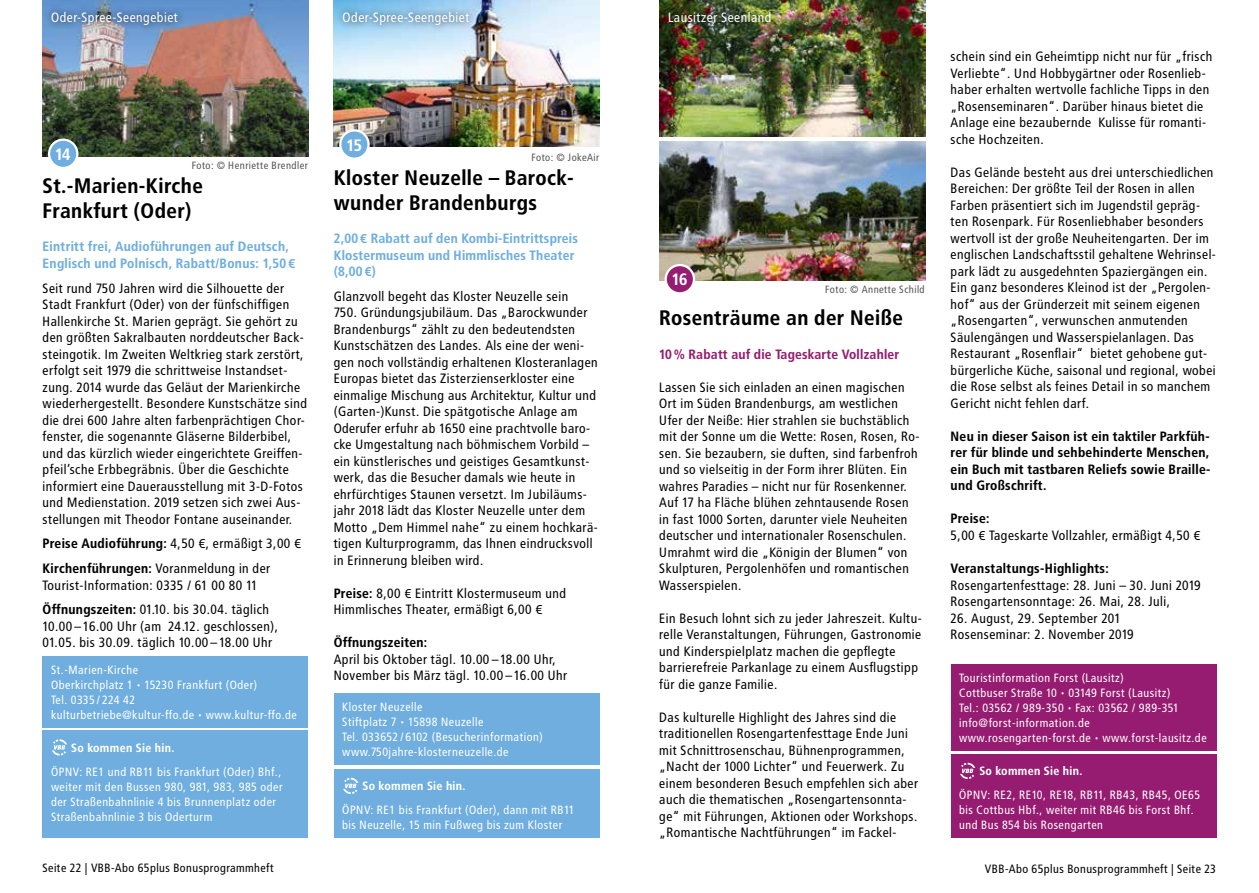
<style>
.page{position:relative;width:1259px;height:893px;background:#fff}
.page>*{position:absolute;margin:0;border:0;box-sizing:border-box;transform-origin:0 0}
.t1{font:700 21px/25.2px "Transit";color:#000}
.t2{font:700 16.5px "Transit";color:#fff}
.t3{font:13.5px/16.5px "Transit";color:#000}
.t4{font:700 13.5px/16.5px "Transit";color:#000;text-align:justify}
.t5{font:700 13.5px/16.5px "Transit";letter-spacing:-.005em;color:#6faede}
.t6{font:13.5px "Transit";color:#fff}
.t7{font:700 13.5px "Transit";letter-spacing:-.005em;color:#951c70}
.t8{font:12px/15px "Transit";letter-spacing:.005em;color:#fff}
.t9{font:12px "Transit";color:#000}
.t10{font:700 12px "Transit";letter-spacing:.005em;color:#fff}
.t11{font:10.5px "Transit";letter-spacing:.005em;color:#565655}
.s1{font-family:"Neo Sans Std";font-weight:500;font-size:12px}
.s2{font-weight:400}
.s3{font-family:"Neo Sans Std";font-weight:400;font-size:12px}
.s4{font-weight:700}
.s5{font-family:"Neo Sans Std";font-size:12px}
</style>
<div class="page">
<img style="left:659px;top:141px;width:266px;height:139px">
<img style="left:659px;top:0;width:266px;height:136px">
<div style="left:665px;top:265px;width:29px;height:28px;background:#951c70;border-radius:50%"></div>
<div style="left:664px;top:264px;width:31px;height:30px;border:2px solid #fff;border-radius:50%"></div>
<div style="left:950px;top:754px;width:266px;height:84px;background:#951c70"></div>
<svg style="left:960px;top:763px;width:15px;height:16px"></svg>
<div style="left:950px;top:664px;width:266px;height:86px;background:#951c70"></div>
<div style="left:661px;top:4px;width:117px;height:26px;background:#000;opacity:.75"></div>
<div style="left:43px;top:656px;width:265px;height:71px;background:#6faede"></div>
<div style="left:43px;top:730px;width:265px;height:108px;background:#6faede"></div>
<svg style="left:52px;top:739px;width:15px;height:17px"></svg>
<img style="left:43px;top:0;width:265px;height:157px">
<div style="left:44px;top:5px;width:141px;height:28px;background:#000;opacity:.75"></div>
<div style="left:49px;top:140px;width:28px;height:28px;background:#6faede;border-radius:50%"></div>
<div style="left:48px;top:139px;width:30px;height:30px;border:2px solid #fff;border-radius:50%"></div>
<div style="left:334px;top:694px;width:265px;height:71px;background:#6faede"></div>
<div style="left:334px;top:769px;width:265px;height:69px;background:#6faede"></div>
<svg style="left:343px;top:778px;width:15px;height:16px"></svg>
<img style="left:334px;top:0;width:265px;height:147px">
<div style="left:340px;top:130px;width:28px;height:29px;background:#6faede;border-radius:50%"></div>
<div style="left:339px;top:129px;width:31px;height:31px;border:2px solid #fff;border-radius:50%"></div>
<div style="left:335px;top:5px;width:141px;height:29px;background:#000;opacity:.75"></div>
<p class="t6" style="left:51px;top:9px;width:129px">Oder-Spree-Seengebiet</p>
<p class="t6" style="left:342px;top:10px;width:129px">Oder-Spree-Seengebiet</p>
<p class="t2" style="left:55px;top:144px;width:17px">14</p>
<p class="t11" style="left:192px;top:160px;width:118px">Foto: © Henriette Brendler</p>
<h1 class="t1" style="left:43px;top:173px;width:162px">St.-Marien-Kirche<br>Frankfurt (Oder)</h1>
<p class="t5" style="left:43px;top:238px;width:255px">Eintritt frei, Audioführungen auf Deutsch,<br>Englisch und Polnisch, Rabatt/Bonus: 1,50<span class="s1">€</span></p>
<p class="t3" style="left:43px;top:280px;width:266px">Seit rund 750 Jahren wird die Silhouette der Stadt Frankfurt (Oder) von der fünfschiffigen Hallenkirche St. Marien geprägt. Sie gehört zu den größten Sakralbauten norddeutscher Back&shy;steingotik. Im Zweiten Weltkrieg stark zerstört, erfolgt seit 1979 die schrittweise Instandset&shy;zung. 2014 wurde das Geläut der Marienkirche wiederhergestellt. Besondere Kunstschätze sind die drei 600 Jahre alten farbenprächtigen Chor&shy;fenster, die sogenannte Gläserne Bilderbibel, und das kürzlich wieder eingerichtete Greiffen&shy;pfeil’sche Erbbegräbnis. Über die Geschichte informiert eine Dauerausstellung mit 3-D-Fotos und Medienstation. 2019 setzen sich zwei Aus&shy;stellungen mit Theodor Fontane auseinander.</p>
<p class="t4" style="left:43px;top:531px;width:260px;line-height:24.8px">Preise Audioführung: <span class="s2">4,50</span> <span class="s3">€</span><span class="s2">, ermäßigt 3,00</span> <span class="s3">€<br></span>Kirchenführungen: <span class="s2">Voranmeldung in der</span></p>
<p class="t3" style="left:43px;top:573px;width:228px;line-height:24.8px">Tourist-Information: 0335 / 61 00 80 11<br><span class="s4">Öffnungszeiten:</span> 01.10. bis 30.04. täglich</p>
<p class="t3" style="left:43px;top:618px;width:237px">10.00–16.00 Uhr (am 24.12. geschlossen),<br>01.05. bis 30.09. täglich 10.00–18.00 Uhr</p>
<p class="t8" style="left:51px;top:662px;width:248px">St.-Marien-Kirche<br>Oberkirchplatz 1 • 15230 Frankfurt (Oder)<br>Tel. 0335 / 224 42<br>kulturbetriebe@kultur-ffo.de • www.kultur-ffo.de</p>
<p class="t10" style="left:71px;top:740px;width:105px">So kommen Sie hin.</p>
<p class="t8" style="left:51px;top:764px;width:233px">ÖPNV: RE1 und RB11 bis Frankfurt (Oder) Bhf., weiter mit den Bussen 980, 981, 983, 985 oder der Straßenbahnlinie 4 bis Brunnenplatz oder Straßenbahnlinie 3 bis Oderturm</p>
<p class="t2" style="left:346px;top:135px;width:17px">15</p>
<p class="t11" style="left:531px;top:151px;width:70px">Foto: © JokeAir</p>
<h1 class="t1" style="left:334px;top:165px;width:242px">Kloster Neuzelle – Barock&shy;wunder Brandenburgs</h1>
<p class="t5" style="left:334px;top:230px;width:246px">2,00<span class="s1">€</span> Rabatt auf den Kombi-Eintrittspreis<br>Klostermuseum und Himmlisches Theater (8,00<span class="s1">€</span>)</p>
<p class="t3" style="left:334px;top:288px;width:266px">Glanzvoll begeht das Kloster Neuzelle sein<br>750. Gründungsjubiläum. Das „Barockwunder Brandenburgs“ zählt zu den bedeutendsten Kunstschätzen des Landes. Als eine der weni&shy;gen noch vollständig erhaltenen Klosteranlagen Europas bietet das Zisterzienserkloster eine einmalige Mischung aus Architektur, Kultur und (Garten-)Kunst. Die spätgotische Anlage am Oderufer erfuhr ab 1650 eine prachtvolle baro&shy;cke Umgestaltung nach böhmischem Vorbild – ein künstlerisches und geistiges Gesamtkunst&shy;werk, das die Besucher damals wie heute in ehrfürchtiges Staunen versetzt. Im Jubiläums&shy;jahr 2018 lädt das Kloster Neuzelle unter dem Motto „Dem Himmel nahe“ zu einem hochkarä&shy;tigen Kulturprogramm, das Ihnen eindrucksvoll in Erinnerung bleiben wird.</p>
<p class="t3" style="left:334px;top:585px;width:234px"><span class="s4">Preise:</span> 8,00 <span class="s5">€</span> Eintritt Klostermuseum und<br>Himmlisches Theater, ermäßigt 6,00 <span class="s5">€</span></p>
<p class="t4" style="left:334px;top:634px;width:95px">Öffnungszeiten:</p>
<p class="t3" style="left:334px;top:651px;width:236px">April bis Oktober tägl. 10.00–18.00 Uhr,<br>November bis März tägl. 10.00–16.00 Uhr</p>
<p class="t8" style="left:342px;top:700px;width:202px">Kloster Neuzelle<br>Stiftplatz 7 • 15898 Neuzelle<br>Tel. 033652 / 6102 (Besucherinformation) www.750jahre-klosterneuzelle.de</p>
<p class="t10" style="left:362px;top:779px;width:105px">So kommen Sie hin.</p>
<p class="t8" style="left:342px;top:803px;width:234px">ÖPNV: RE1 bis Frankfurt (Oder), dann mit RB11 bis Neuzelle, 15 min Fußweg bis zum Kloster</p>
<p class="t6" style="left:668px;top:9px;width:105px">Lausitzer Seenland</p>
<p class="t2" style="left:672px;top:270px;width:18px">16</p>
<h1 class="t1" style="left:659px;top:305px;width:246px">Rosenträume an der Neiße</h1>
<p class="t7" style="left:659px;top:346px;width:242px">10% Rabatt auf die Tageskarte Vollzahler</p>
<p class="t3" style="left:659px;top:379px;width:262px">Lassen Sie sich einladen an einen magischen Ort im Süden Brandenburgs, am westlichen Ufer der Neiße: Hier strahlen sie buchstäblich mit der Sonne um die Wette: Rosen, Rosen, Ro&shy;sen. Sie bezaubern, sie duften, sind farbenfroh und so vielseitig in der Form ihrer Blüten. Ein wahres Paradies – nicht nur für Rosenkenner.<br>Auf 17 ha Fläche blühen zehntausende Rosen in fast 1000 Sorten, darunter viele Neuheiten deutscher und internationaler Rosenschulen.<br>Umrahmt wird die „Königin der Blumen“ von Skulpturen, Pergolenhöfen und romantischen Wasserspielen.</p>
<p class="t3" style="left:659px;top:610px;width:265px">Ein Besuch lohnt sich zu jeder Jahreszeit. Kultu&shy;relle Veranstaltungen, Führungen, Gastronomie und Kinderspielplatz machen die gepflegte barrierefreie Parkanlage zu einem Ausflugstipp für die ganze Familie.</p>
<p class="t3" style="left:659px;top:709px;width:261px">Das kulturelle Highlight des Jahres sind die traditionellen Rosengartenfesttage Ende Juni mit Schnittrosenschau, Bühnenprogrammen, „Nacht der 1000 Lichter“ und Feuerwerk. Zu einem besonderen Besuch empfehlen sich aber auch die thematischen „Rosengartensonnta&shy;ge“ mit Führungen, Aktionen oder Workshops. „Romantische Nachtführungen“ im Fackel-</p>
<p class="t11" style="left:825px;top:284px;width:101px">Foto: © Annette Schild</p>
<p class="t3" style="left:950px;top:49px;width:264px">schein sind ein Geheimtipp nicht nur für „frisch Verliebte“. Und Hobbygärtner oder Rosenlieb&shy;haber erhalten wertvolle fachliche Tipps in den „Rosenseminaren“. Darüber hinaus bietet die Anlage eine bezaubernde Kulisse für romanti&shy;sche Hochzeiten.</p>
<p class="t3" style="left:950px;top:164px;width:267px">Das Gelände besteht aus drei unterschiedlichen Bereichen: Der größte Teil der Rosen in allen Farben präsentiert sich im Jugendstil gepräg&shy;ten Rosenpark. Für Rosenliebhaber besonders wertvoll ist der große Neuheitengarten. Der im englischen Landschaftsstil gehaltene Wehrinsel&shy;park lädt zu ausgedehnten Spaziergängen ein.<br>Ein ganz besonderes Kleinod ist der „Pergolen&shy;hof“ aus der Gründerzeit mit seinem eigenen „Rosengarten“, verwunschen anmutenden Säulengängen und Wasserspielanlagen. Das Restaurant „Rosenflair“ bietet gehobene gut&shy;bürgerliche Küche, saisonal und regional, wobei die Rose selbst als feines Detail in so manchem Gericht nicht fehlen darf.</p>
<p class="t4" style="left:950px;top:428px;width:262px">Neu in dieser Saison ist ein taktiler Parkfüh&shy;rer für blinde und sehbehinderte Menschen, ein Buch mit tastbaren Reliefs sowie Braille&shy;und Großschrift.</p>
<p class="t3" style="left:950px;top:510px;width:252px"><span class="s4">Preise:<br></span>5,00 <span class="s5">€</span> Tageskarte Vollzahler, ermäßigt 4,50 <span class="s5">€</span></p>
<p class="t4" style="left:950px;top:560px;width:160px">Veranstaltungs-Highlights:</p>
<p class="t3" style="left:950px;top:577px;width:252px">Rosengartenfesttage: 28. Juni – 30. Juni 2019<br>Rosengartensonntage: 26. Mai, 28. Juli,</p>
<p class="t3" style="left:950px;top:610px;width:185px">26. August, 29. September 201<br>Rosenseminar: 2. November 2019</p>
<p class="t8" style="left:959px;top:670px;width:249px">Touristinformation Forst (Lausitz)<br>Cottbuser Straße 10 • 03149 Forst (Lausitz)<br>Tel.: 03562 / 989-350 • Fax: 03562 / 989-351 info@forst-information.de www.rosengarten-forst.de • www.forst-lausitz.de</p>
<p class="t10" style="left:979px;top:764px;width:105px">So kommen Sie hin.</p>
<p class="t8" style="left:959px;top:788px;width:243px">ÖPNV: RE2, RE10, RE18, RB11, RB43, RB45, OE65 bis Cottbus Hbf., weiter mit RB46 bis Forst Bhf. und Bus 854 bis Rosengarten</p>
<p class="t9" style="left:43px;top:861px;width:233px">Seite 22 | VBB-Abo 65plus Bonusprogrammheft</p>
<p class="t9" style="left:985px;top:862px;width:233px">VBB-Abo 65plus Bonusprogrammheft | Seite 23</p>
</div>
